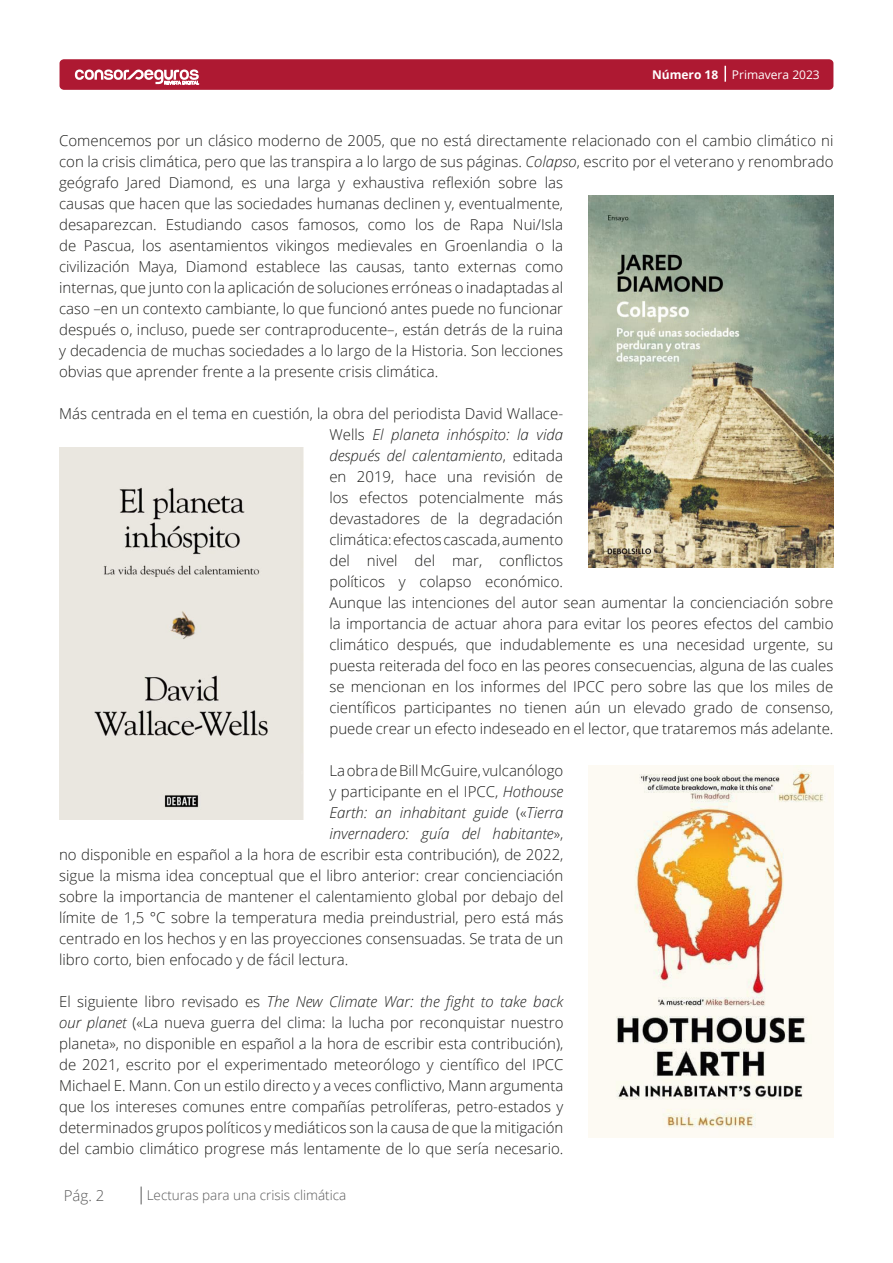
<style>
.page{position:relative;width:893px;height:1263px;background:#fff}
.page>*{position:absolute;margin:0;border:0;box-sizing:border-box;transform-origin:0 0}
.t1{font:300 15px/21px "Open Sans";color:#1d1d1b;text-align:justify}
.t2{font:italic 300 15px/21px "Open Sans";color:#1d1d1b;text-align:justify}
.t3{font:300 15px "Open Sans";color:#585858}
.t4{font:300 13.5px "Open Sans";color:#585858}
.t5{font:12px "Open Sans";color:#fff}
.s1{font-weight:700}
.s2{font-style:italic}
.s3{font-style:normal}
</style>
<div class="page">
<div style="left:60px;top:59px;width:773px;height:31px;background:#ae1932;border-radius:4px"></div>
<svg style="left:75px;top:70px;width:124px;height:15px"></svg>
<svg style="left:141px;top:1186px;width:1px;height:18px"></svg>
<svg style="left:724px;top:66px;width:2px;height:16px"></svg>
<img style="left:589px;top:196px;width:244px;height:372px">
<img style="left:59px;top:448px;width:245px;height:372px">
<img style="left:589px;top:765px;width:245px;height:372px">
<p class="t5" style="left:652px;top:66px;width:169px"><span class="s1">Número 18</span> Primavera 2023</p>
<p class="t1" style="left:59px;top:130px;width:776px">Comencemos por un clásico moderno de 2005, que no está directamente relacionado con el cambio climático ni con la crisis climática, pero que las transpira a lo largo de sus páginas. <span class="s2">Colapso</span>, escrito por el veterano y renombrado</p>
<p class="t1" style="left:59px;top:172px;width:506px">geógrafo Jared Diamond, es una larga y exhaustiva reflexión sobre las causas que hacen que las sociedades humanas declinen y, eventualmente, desaparezcan. Estudiando casos famosos, como los de Rapa Nui/Isla de Pascua, los asentamientos vikingos medievales en Groenlandia o la civilización Maya, Diamond establece las causas, tanto externas como internas, que junto con la aplicación de soluciones erróneas o inadaptadas al caso –en un contexto cambiante, lo que funcionó antes puede no funcionar después o, incluso, puede ser contraproducente–, están detrás de la ruina y decadencia de muchas sociedades a lo largo de la Historia. Son lecciones obvias que aprender frente a la presente crisis climática.</p>
<p class="t1" style="left:59px;top:403px;width:506px;text-align:right">Más centrada en el tema en cuestión, la obra del periodista David Wallace-<br>Wells <span class="s2">El planeta inhóspito: la vida</span></p>
<p class="t1" style="left:329px;top:445px;width:235px"><span class="s2">después del calentamiento</span>, editada en 2019, hace una revisión de los efectos potencialmente más devastadores de la degradación climática: efectos cascada, aumento del nivel del mar, conflictos</p>
<p class="t1" style="left:329px;top:571px;width:506px;text-align:left">políticos y colapso económico.<br>Aunque las intenciones del autor sean aumentar la concienciación sobre la importancia de actuar ahora para evitar los peores efectos del cambio climático después, que indudablemente es una necesidad urgente, su puesta reiterada del foco en las peores consecuencias, alguna de las cuales se mencionan en los informes del IPCC pero sobre las que los miles de científicos participantes no tienen aún un elevado grado de consenso, puede crear un efecto indeseado en el lector, que trataremos más adelante.</p>
<p class="t2" style="left:329px;top:760px;width:235px"><span class="s3">La obra de Bill McGuire, vulcanólogo y participante en el IPCC,</span> Hothouse Earth: an inhabitant guide <span class="s3">(«</span>Tierra invernadero: guía del habitante<span class="s3">»,</span></p>
<p class="t1" style="left:59px;top:844px;width:506px">no disponible en español a la hora de escribir esta contribución), de 2022, sigue la misma idea conceptual que el libro anterior: crear concienciación sobre la importancia de mantener el calentamiento global por debajo del límite de 1,5 °C sobre la temperatura media preindustrial, pero está más centrado en los hechos y en las proyecciones consensuadas. Se trata de un libro corto, bien enfocado y de fácil lectura.</p>
<p class="t1" style="left:59px;top:991px;width:506px">El siguiente libro revisado es <span class="s2">The New Climate War: the fight to take back our planet</span> («La nueva guerra del clima: la lucha por reconquistar nuestro planeta», no disponible en español a la hora de escribir esta contribución), de 2021, escrito por el experimentado meteorólogo y científico del IPCC Michael E. Mann. Con un estilo directo y a veces conflictivo, Mann argumenta que los intereses comunes entre compañías petrolíferas, petro-estados y determinados grupos políticos y mediáticos son la causa de que la mitigación del cambio climático progrese más lentamente de lo que sería necesario.</p>
<p class="t3" style="left:64px;top:1185px;width:42px">Pág. 2</p>
<p class="t4" style="left:147px;top:1185px;width:201px">Lecturas para una crisis climática</p>
</div>
